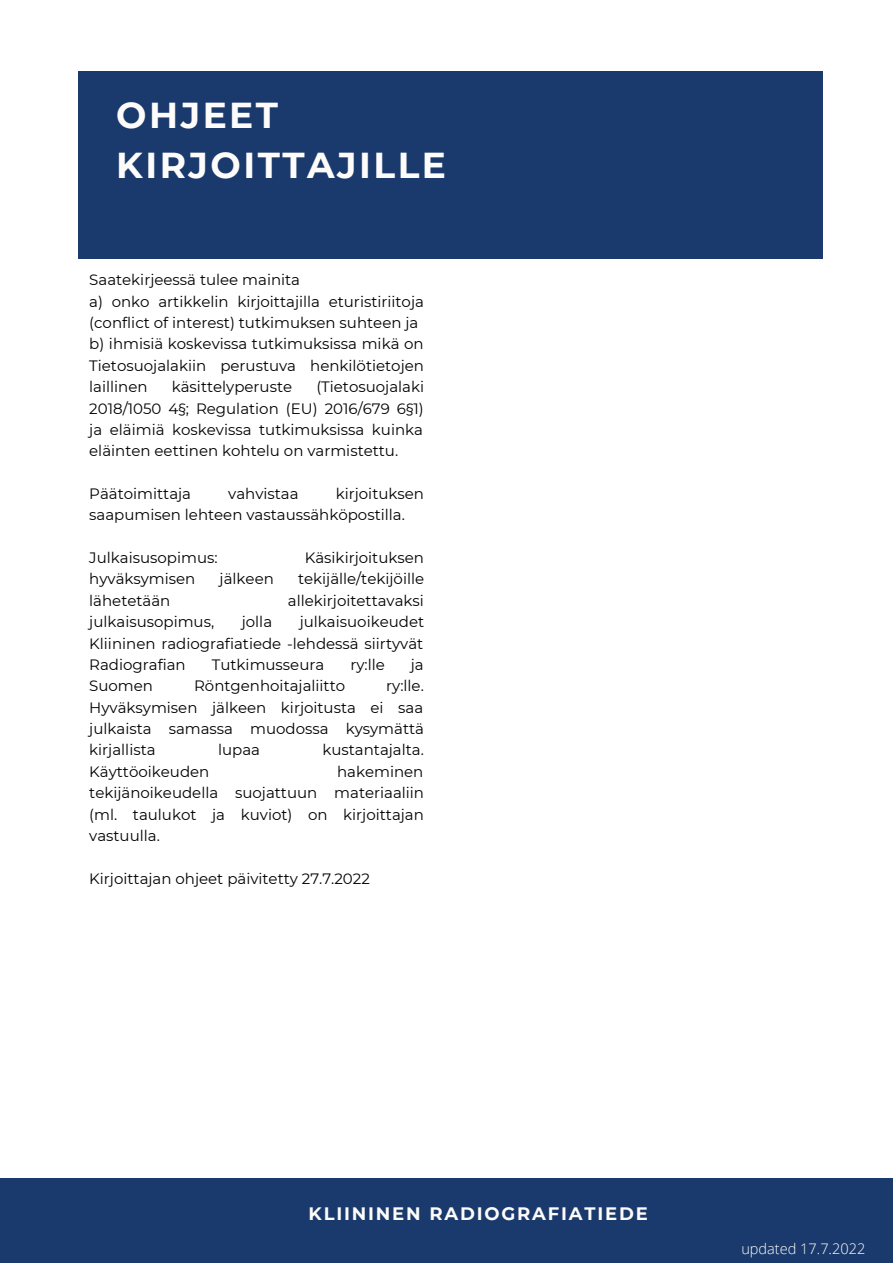
<style>
.page{position:relative;width:893px;height:1264px;background:#fff}
.page>*{position:absolute;margin:0;border:0;box-sizing:border-box;transform-origin:0 0}
.t1{font:700 36px/49.5px "Montserrat";letter-spacing:.07em;color:#fdfcfa}
.t2{font:700 18px "Montserrat";letter-spacing:.1em;color:#fdfcfa}
.t3{font:15px/21.3px "Montserrat";color:#000;text-align:justify}
.t4{font:300 14.55px "Open Sans";color:#fdfcfa}
</style>
<div class="page">
<div style="left:78px;top:71px;width:744px;height:188px;background:#1a3a6d"></div>
<div style="left:0;top:1178px;width:892px;height:84px;background:#1a3a6d"></div>
<h1 class="t1" style="left:116px;top:91px;width:331px">OHJEET<br>KIRJOITTAJILLE</h1>
<p class="t3" style="left:89px;top:269px;width:336px;text-align:left">Saatekirjeessä tulee mainita<br>a) onko artikkelin kirjoittajilla eturistiriitoja (conflict of interest) tutkimuksen suhteen ja b) ihmisiä koskevissa tutkimuksissa mikä on Tietosuojalakiin perustuva henkilötietojen laillinen</p>
<p class="t3" style="left:89px;top:376px;width:336px;text-indent:227px">(Tietosuojalaki 2018/1050 4§; Regulation (EU) 2016/679 6§1) ja eläimiä koskevissa tutkimuksissa kuinka eläinten eettinen kohtelu on varmistettu.</p>
<p class="t3" style="left:89px;top:483px;width:103px">Päätoimittaja</p>
<p class="t3" style="left:228px;top:483px;width:72px">vahvistaa</p>
<p class="t3" style="left:172px;top:376px;width:122px">käsittelyperuste</p>
<p class="t3" style="left:89px;top:483px;width:336px;text-indent:246px">kirjoituksen saapumisen lehteen vastaussähköpostilla.</p>
<p class="t3" style="left:89px;top:547px;width:130px">Julkaisusopimus:</p>
<p class="t3" style="left:305px;top:547px;width:121px">Käsikirjoituksen</p>
<p class="t3" style="left:89px;top:568px;width:108px">hyväksymisen</p>
<p class="t3" style="left:219px;top:568px;width:56px">jälkeen</p>
<p class="t3" style="left:298px;top:568px;width:128px">tekijälle/tekijöille</p>
<p class="t3" style="left:89px;top:590px;width:83px">lähetetään</p>
<p class="t3" style="left:288px;top:590px;width:137px">allekirjoitettavaksi</p>
<p class="t3" style="left:89px;top:611px;width:126px">julkaisusopimus,</p>
<p class="t3" style="left:242px;top:611px;width:32px">jolla</p>
<p class="t3" style="left:89px;top:611px;width:336px;text-indent:210px">julkaisuoikeudet Kliininen radiografiatiede -lehdessä siirtyvät Radiografian</p>
<p class="t3" style="left:212px;top:654px;width:114px">Tutkimusseura</p>
<p class="t3" style="left:350px;top:654px;width:36px">ry:lle</p>
<p class="t3" style="left:411px;top:654px;width:14px">ja</p>
<p class="t3" style="left:89px;top:675px;width:65px">Suomen</p>
<p class="t3" style="left:194px;top:675px;width:152px">Röntgenhoitajaliitto</p>
<p class="t3" style="left:89px;top:675px;width:336px;text-indent:297px">ry:lle.<br>Hyväksymisen jälkeen kirjoitusta ei saa julkaista samassa muodossa kysymättä kirjallista</p>
<p class="t3" style="left:218px;top:739px;width:43px">lupaa</p>
<p class="t3" style="left:322px;top:739px;width:103px">kustantajalta.</p>
<p class="t3" style="left:89px;top:760px;width:336px;text-indent:248px">hakeminen tekijänoikeudella suojattuun materiaaliin (ml. taulukot ja kuviot) on kirjoittajan vastuulla.</p>
<p class="t3" style="left:89px;top:867px;width:282px">Kirjoittajan ohjeet päivitetty 27.7.2022</p>
<p class="t3" style="left:89px;top:760px;width:122px">Käyttöoikeuden</p>
<p class="t2" style="left:308px;top:1202px;width:340px">KLIININEN RADIOGRAFIATIEDE</p>
<p class="t4" style="left:741px;top:1238px;width:125px">updated 17.7.2022</p>
</div>
